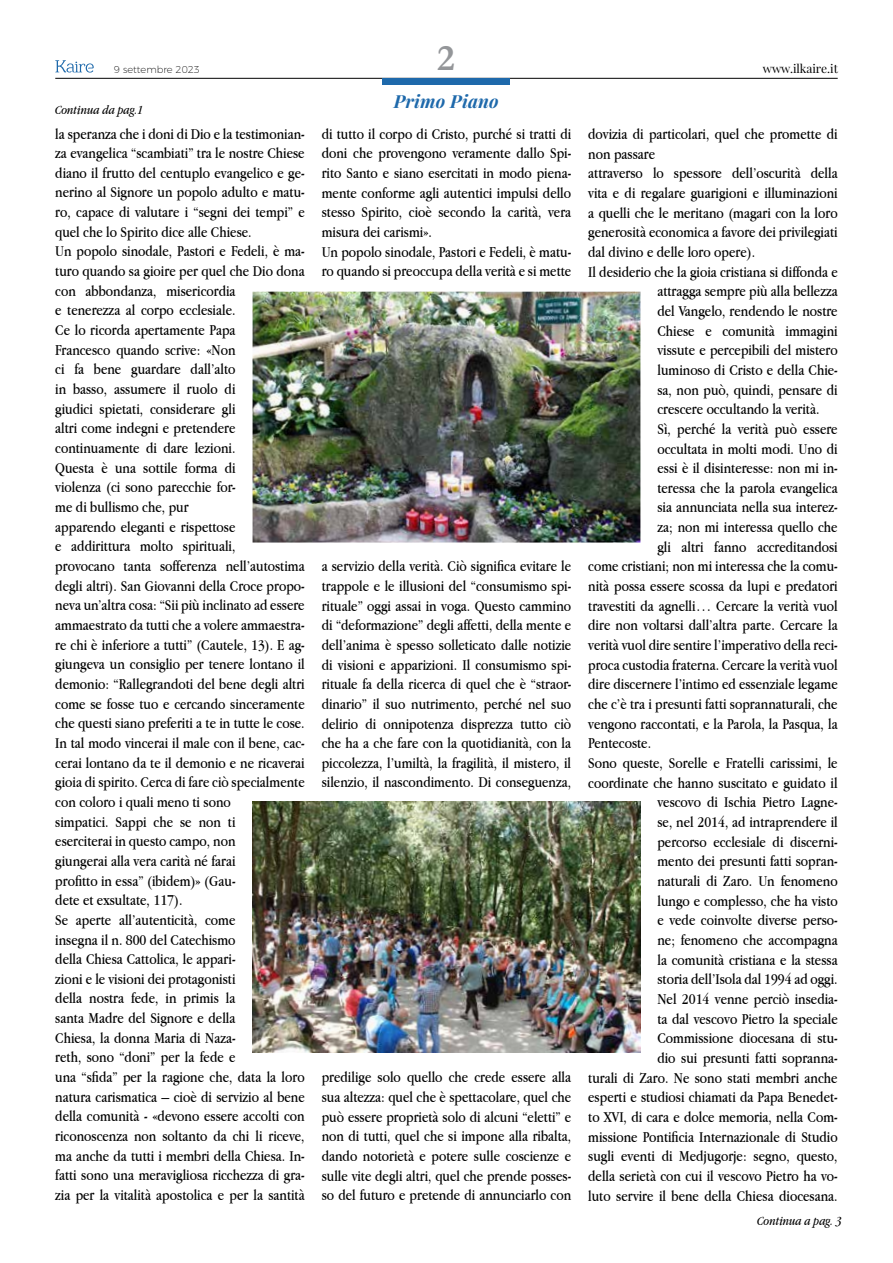
<style>
.page{position:relative;width:893px;height:1263px;background:#fff}
.page>*{position:absolute;margin:0;border:0;box-sizing:border-box;transform-origin:0 0}
.t1{font:700 37.5px "Garamond";color:#949699}
.t2{font:italic 700 18px "Playfair Display";letter-spacing:.01em;color:#1e69ab}
.t3{font:15.75px/19.6px "Apple Garamond";color:#000}
.t4{font:italic 13.05px "Apple Garamond";color:#000}
.t5{font:12px "Playfair Display";color:#000}
.t6{font:200 9.9px "Montserrat";color:#000}
</style>
<div class="page">
<hr style="left:55px;top:78px;width:783px;height:1px;background:#000">
<div style="left:382px;top:78px;width:127px;height:7px;background:#1e69ab"></div>
<svg style="left:55px;top:60px;width:39px;height:13px"></svg>
<img style="left:253px;top:292px;width:387px;height:250px">
<img style="left:253px;top:802px;width:387px;height:251px">
<p class="t6" style="left:114px;top:62px;width:88px">9 settembre 2023</p>
<p class="t4" style="left:55px;top:102px;width:90px">Continua da pag.1</p>
<h1 class="t1" style="left:437px;top:36px;width:19px">2</h1>
<p class="t2" style="left:394px;top:89px;width:106px">Primo Piano</p>
<p class="t3" style="left:55px;top:123px;width:251px">la speranza che i doni di Dio e la testimonian&shy;za evangelica “scambiati” tra le nostre Chiese diano il frutto del centuplo evangelico e ge&shy;nerino al Signore un popolo adulto e matu&shy;ro, capace di valutare i “segni dei tempi” e quel che lo Spirito dice alle Chiese.<br>Un popolo sinodale, Pastori e Fedeli, è ma&shy;turo quando sa gioire per quel che Dio dona con abbondanza, misericordia<br>e tenerezza al corpo ecclesiale.<br>Ce lo ricorda apertamente Papa<br>Francesco quando scrive: «Non<br>ci fa bene guardare dall’alto<br>in basso, assumere il ruolo di<br>giudici spietati, considerare gli<br>altri come indegni e pretendere continuamente di dare lezioni.<br>Questa è una sottile forma di<br>violenza (ci sono parecchie for-<br>me di bullismo che, pur<br>apparendo eleganti e rispettose<br>e addirittura molto spirituali,<br>provocano tanta sofferenza nell’autostima degli altri). San Giovanni della Croce propo&shy;neva un’altra cosa: “Sii più inclinato ad essere ammaestrato da tutti che a volere ammaestra&shy;re chi è inferiore a tutti” (Cautele, 13). E ag&shy;giungeva un consiglio per tenere lontano il demonio: “Rallegrandoti del bene degli altri come se fosse tuo e cercando sinceramente che questi siano preferiti a te in tutte le cose.<br>In tal modo vincerai il male con il bene, cac&shy;cerai lontano da te il demonio e ne ricaverai gioia di spirito. Cerca di fare ciò specialmente con coloro i quali meno ti sono<br>simpatici. Sappi che se non ti<br>eserciterai in questo campo, non<br>giungerai alla vera carità né farai<br>profitto in essa” (ibidem)» (Gau-<br>dete et exsultate, 117).<br>Se aperte all’autenticità, come<br>insegna il n. 800 del Catechismo<br>della Chiesa Cattolica, le appari-<br>zioni e le visioni dei protagonisti<br>della nostra fede, in primis la<br>santa Madre del Signore e della<br>Chiesa, la donna Maria di Naza-<br>reth, sono “doni” per la fede e<br>una “sfida” per la ragione che, data la loro natura carismatica – cioè di servizio al bene della comunità - «devono essere accolti con riconoscenza non soltanto da chi li riceve, ma anche da tutti i membri della Chiesa. In&shy;fatti sono una meravigliosa ricchezza di gra&shy;zia per la vitalità apostolica e per la santità</p>
<p class="t3" style="left:322px;top:124px;width:251px">di tutto il corpo di Cristo, purché si tratti di doni che provengono veramente dallo Spi&shy;rito Santo e siano esercitati in modo piena&shy;mente conforme agli autentici impulsi dello stesso Spirito, cioè secondo la carità, vera misura dei carismi».<br>Un popolo sinodale, Pastori e Fedeli, è matu&shy;ro quando si preoccupa della verità e si mette</p>
<p class="t3" style="left:322px;top:556px;width:251px;text-align:justify">a servizio della verità. Ciò significa evitare le trappole e le illusioni del “consumismo spi&shy;rituale” oggi assai in voga. Questo cammino di “deformazione” degli affetti, della mente e dell’anima è spesso solleticato dalle notizie di visioni e apparizioni. Il consumismo spi&shy;rituale fa della ricerca di quel che è “straor&shy;dinario” il suo nutrimento, perché nel suo delirio di onnipotenza disprezza tutto ciò che ha a che fare con la quotidianità, con la piccolezza, l’umiltà, la fragilità, il mistero, il silenzio, il nascondimento. Di conseguenza,</p>
<p class="t3" style="left:322px;top:1067px;width:251px;text-align:justify">predilige solo quello che crede essere alla sua altezza: quel che è spettacolare, quel che può essere proprietà solo di alcuni “eletti” e non di tutti, quel che si impone alla ribalta, dando notorietà e potere sulle coscienze e sulle vite degli altri, quel che prende posses&shy;so del futuro e pretende di annunciarlo con</p>
<p class="t5" style="left:763px;top:61px;width:77px">www.ilkaire.it</p>
<p class="t3" style="left:588px;top:124px;width:251px">dovizia di particolari, quel che promette di</p>
<p class="t3" style="left:588px;top:143px;width:68px">non passare</p>
<p class="t3" style="left:588px;top:163px;width:251px">attraverso lo spessore dell’oscurità della</p>
<p class="t3" style="left:588px;top:183px;width:251px">vita e di regalare guarigioni e illuminazioni</p>
<p class="t3" style="left:588px;top:202px;width:251px">a quelli che le meritano (magari con la loro</p>
<p class="t3" style="left:588px;top:222px;width:251px">generosità economica a favore dei privilegiati</p>
<p class="t3" style="left:588px;top:242px;width:168px">dal divino e delle loro opere).</p>
<p class="t3" style="left:588px;top:261px;width:251px">Il desiderio che la gioia cristiana si diffonda e</p>
<p class="t3" style="left:657px;top:281px;width:182px">attragga sempre più alla bellezza</p>
<p class="t3" style="left:657px;top:301px;width:182px">del Vangelo, rendendo le nostre</p>
<p class="t3" style="left:657px;top:320px;width:182px">Chiese e comunità immagini</p>
<p class="t3" style="left:657px;top:340px;width:182px">vissute e percepibili del mistero</p>
<p class="t3" style="left:657px;top:360px;width:182px">luminoso di Cristo e della Chie-</p>
<p class="t3" style="left:657px;top:379px;width:182px">sa, non può, quindi, pensare di</p>
<p class="t3" style="left:657px;top:399px;width:164px">crescere occultando la verità.</p>
<p class="t3" style="left:657px;top:419px;width:182px">Sì, perché la verità può essere</p>
<p class="t3" style="left:657px;top:438px;width:182px">occultata in molti modi. Uno di</p>
<p class="t3" style="left:657px;top:458px;width:182px">essi è il disinteresse: non mi in-</p>
<p class="t3" style="left:657px;top:478px;width:182px">teressa che la parola evangelica</p>
<p class="t3" style="left:657px;top:497px;width:182px">sia annunciata nella sua interez-</p>
<p class="t3" style="left:657px;top:517px;width:182px">za; non mi interessa quello che</p>
<p class="t3" style="left:657px;top:537px;width:182px">gli altri fanno accreditandosi</p>
<p class="t3" style="left:588px;top:556px;width:251px">come cristiani; non mi interessa che la comu-</p>
<p class="t3" style="left:588px;top:576px;width:251px">nità possa essere scossa da lupi e predatori</p>
<p class="t3" style="left:588px;top:596px;width:251px">travestiti da agnelli… Cercare la verità vuol</p>
<p class="t3" style="left:588px;top:615px;width:251px">dire non voltarsi dall’altra parte. Cercare la</p>
<p class="t3" style="left:588px;top:635px;width:251px">verità vuol dire sentire l’imperativo della reci-</p>
<p class="t3" style="left:588px;top:654px;width:251px">proca custodia fraterna. Cercare la verità vuol</p>
<p class="t3" style="left:588px;top:674px;width:251px">dire discernere l’intimo ed essenziale legame</p>
<p class="t3" style="left:588px;top:694px;width:251px">che c’è tra i presunti fatti soprannaturali, che</p>
<p class="t3" style="left:588px;top:713px;width:251px">vengono raccontati, e la Parola, la Pasqua, la</p>
<p class="t3" style="left:588px;top:733px;width:64px">Pentecoste.</p>
<p class="t3" style="left:588px;top:753px;width:251px">Sono queste, Sorelle e Fratelli carissimi, le</p>
<p class="t3" style="left:588px;top:772px;width:251px">coordinate che hanno suscitato e guidato il</p>
<p class="t3" style="left:657px;top:792px;width:182px">vescovo di Ischia Pietro Lagne-</p>
<p class="t3" style="left:657px;top:812px;width:182px">se, nel 2014, ad intraprendere il</p>
<p class="t3" style="left:657px;top:831px;width:182px">percorso ecclesiale di discerni-</p>
<p class="t3" style="left:657px;top:851px;width:182px">mento dei presunti fatti sopran-</p>
<p class="t3" style="left:657px;top:871px;width:182px">naturali di Zaro. Un fenomeno</p>
<p class="t3" style="left:657px;top:890px;width:182px">lungo e complesso, che ha visto</p>
<p class="t3" style="left:657px;top:910px;width:182px">e vede coinvolte diverse perso-</p>
<p class="t3" style="left:657px;top:930px;width:182px">ne; fenomeno che accompagna</p>
<p class="t3" style="left:657px;top:949px;width:182px">la comunità cristiana e la stessa</p>
<p class="t3" style="left:657px;top:969px;width:182px">storia dell’Isola dal 1994 ad oggi.</p>
<p class="t3" style="left:657px;top:989px;width:182px">Nel 2014 venne perciò insedia-</p>
<p class="t3" style="left:657px;top:1008px;width:182px">ta dal vescovo Pietro la speciale</p>
<p class="t3" style="left:657px;top:1028px;width:182px">Commissione diocesana di stu-</p>
<p class="t3" style="left:657px;top:1048px;width:182px">dio sui presunti fatti sopranna-</p>
<p class="t3" style="left:588px;top:1067px;width:251px">turali di Zaro. Ne sono stati membri anche</p>
<p class="t3" style="left:588px;top:1087px;width:251px">esperti e studiosi chiamati da Papa Benedet-</p>
<p class="t3" style="left:588px;top:1107px;width:251px">to XVI, di cara e dolce memoria, nella Com-</p>
<p class="t3" style="left:588px;top:1126px;width:251px">missione Pontificia Internazionale di Studio</p>
<p class="t3" style="left:588px;top:1146px;width:251px">sugli eventi di Medjugorje: segno, questo,</p>
<p class="t3" style="left:588px;top:1166px;width:251px">della serietà con cui il vescovo Pietro ha vo-</p>
<p class="t3" style="left:588px;top:1185px;width:251px">luto servire il bene della Chiesa diocesana.</p>
<p class="t4" style="left:757px;top:1213px;width:86px">Continua a pag. 3</p>
</div>
